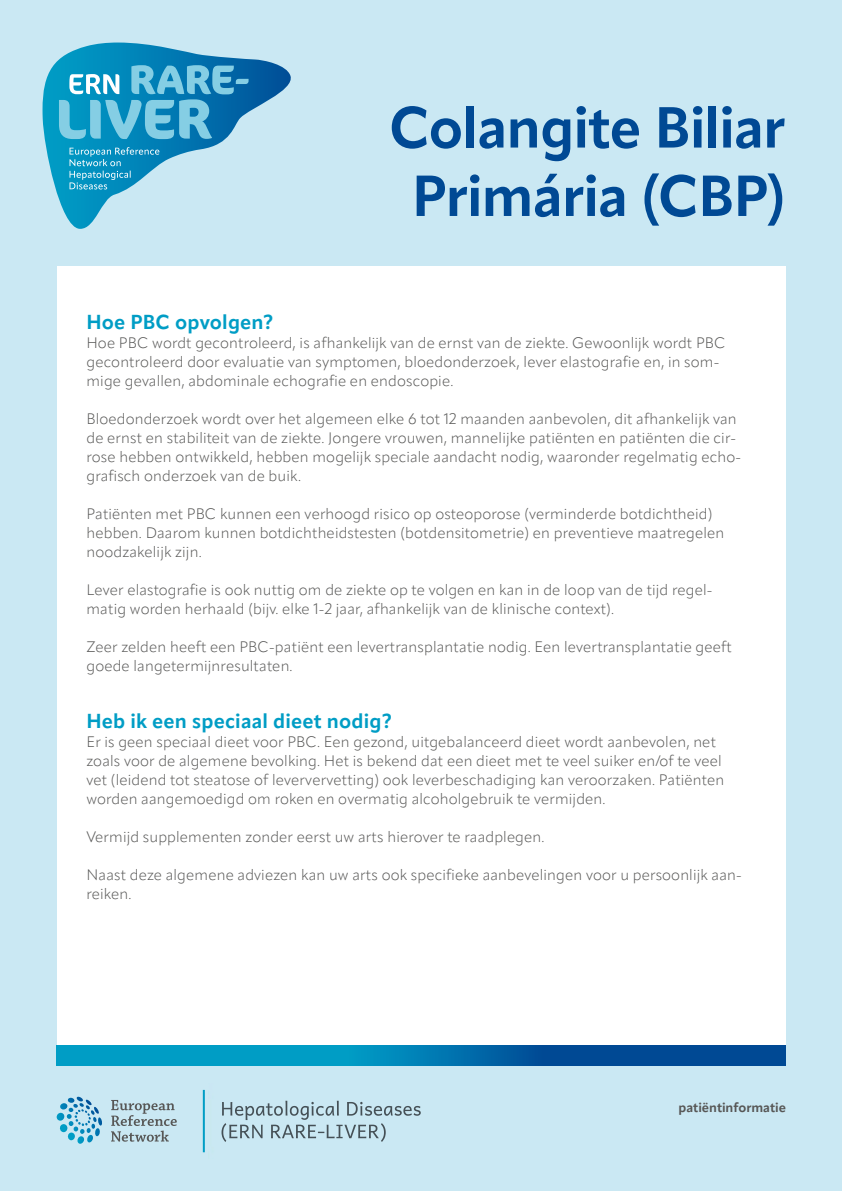
<style>
.page{position:relative;width:842px;height:1191px;background:#cae8f3}
.page>*{position:absolute;margin:0;border:0;box-sizing:border-box;transform-origin:0 0}
.t1{font:700 57px/68.4px "Apparat";letter-spacing:-.02em;color:#004994;text-align:center}
.t2{font:700 20px "Apparat";letter-spacing:.01em;color:#009dc5}
.t3{font:300 15px/19px "Apparat";letter-spacing:.01em;color:#575756}
.t4{font:700 13px "Apparat";letter-spacing:-.005em;color:#575756}
</style>
<div class="page">
<div style="left:57px;top:266px;width:728px;height:793px;background:#fff"></div>
<svg style="left:57px;top:1046px;width:728px;height:19px"></svg>
<svg style="left:43px;top:43px;width:248px;height:186px"></svg>
<svg style="left:59px;top:65px;width:190px;height:74px"></svg>
<svg style="left:70px;top:147px;width:89px;height:42px"></svg>
<img style="left:221px;top:1106px;width:200px;height:30px">
<img style="left:222px;top:1100px;width:141px;height:15px">
<img style="left:222px;top:1123px;width:164px;height:19px">
<svg style="left:111px;top:1100px;width:66px;height:41px"></svg>
<svg style="left:57px;top:1096px;width:45px;height:48px"></svg>
<hr style="left:203px;top:1089px;width:2px;height:63px;background:#009dc5">
<h1 class="t1" style="left:389px;top:93px;width:398px">Colangite Biliar<br>Primária (CBP)</h1>
<h2 class="t2" style="left:86px;top:309px;width:189px">Hoe PBC opvolgen?</h2>
<p class="t3" style="left:86px;top:333px;width:641px">Hoe PBC wordt gecontroleerd, is afhankelijk van de ernst van de ziekte. Gewoonlijk wordt PBC gecontroleerd door evaluatie van symptomen, bloedonderzoek, lever elastografie en, in som&shy;mige gevallen, abdominale echografie en endoscopie.</p>
<p class="t3" style="left:86px;top:409px;width:656px">Bloedonderzoek wordt over het algemeen elke 6 tot 12 maanden aanbevolen, dit afhankelijk van de ernst en stabiliteit van de ziekte. Jongere vrouwen, mannelijke patiënten en patiënten die cir&shy;rose hebben ontwikkeld, hebben mogelijk speciale aandacht nodig, waaronder regelmatig echo&shy;grafisch onderzoek van de buik.</p>
<p class="t3" style="left:86px;top:504px;width:639px">Patiënten met PBC kunnen een verhoogd risico op osteoporose (verminderde botdichtheid) hebben. Daarom kunnen botdichtheidstesten (botdensitometrie) en preventieve maatregelen noodzakelijk zijn.</p>
<p class="t3" style="left:86px;top:580px;width:627px">Lever elastografie is ook nuttig om de ziekte op te volgen en kan in de loop van de tijd regel&shy;matig worden herhaald (bijv. elke 1-2 jaar, afhankelijk van de klinische context).</p>
<p class="t3" style="left:86px;top:637px;width:647px">Zeer zelden heeft een PBC-patiënt een levertransplantatie nodig. Een levertransplantatie geeft goede langetermijnresultaten.</p>
<h2 class="t2" style="left:86px;top:708px;width:307px">Heb ik een speciaal dieet nodig?</h2>
<p class="t3" style="left:86px;top:732px;width:639px">Er is geen speciaal dieet voor PBC. Een gezond, uitgebalanceerd dieet wordt aanbevolen, net zoals voor de algemene bevolking. Het is bekend dat een dieet met te veel suiker en/of te veel vet (leidend tot steatose of leververvetting) ook leverbeschadiging kan veroorzaken. Patiënten worden aangemoedigd om roken en overmatig alcoholgebruik te vermijden.</p>
<p class="t3" style="left:86px;top:827px;width:459px">Vermijd supplementen zonder eerst uw arts hierover te raadplegen.</p>
<p class="t3" style="left:86px;top:865px;width:657px">Naast deze algemene adviezen kan uw arts ook specifieke aanbevelingen voor u persoonlijk aan&shy;reiken.</p>
<p class="t4" style="left:678px;top:1099px;width:109px">patiëntinformatie</p>
</div>
